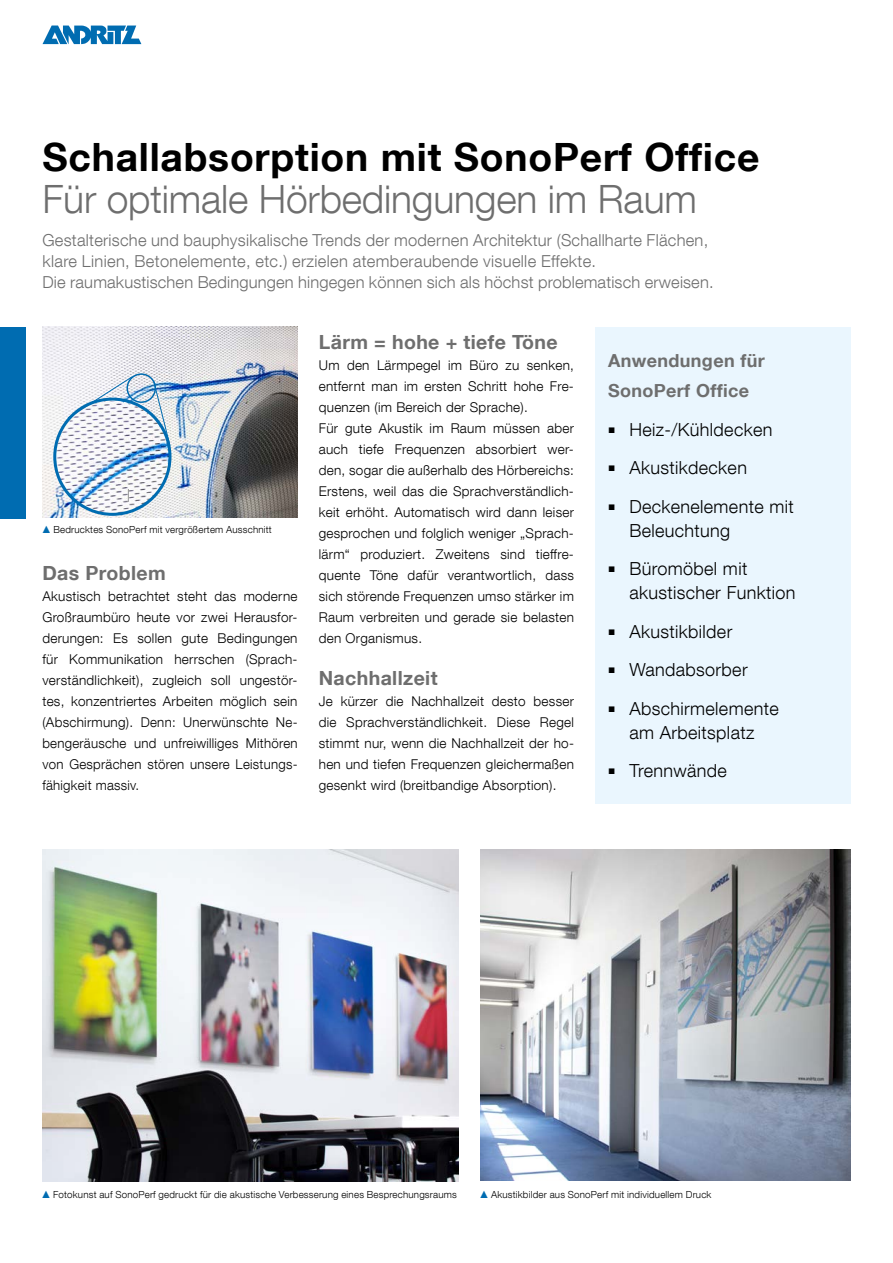
<style>
.page{position:relative;width:893px;height:1263px;background:#fff}
.page>*{position:absolute;margin:0;border:0;box-sizing:border-box;transform-origin:0 0}
.t1{font:700 39px "Helvetica Neue LT Com";letter-spacing:.02em;color:#000}
.t2{font:300 39px "Helvetica Neue LT Com";letter-spacing:-.005em;color:#6e6e6e}
.t3{font:700 19.5px "Helvetica Neue LT Com";letter-spacing:.02em;color:#6e6e6e}
.t4{font:300 18px/24px "Helvetica Neue LT Com";letter-spacing:.02em;color:#000}
.t5{font:700 18px/30px "Helvetica Neue LT Com";letter-spacing:.02em;color:#6e6e6e}
.t6{font:300 16.5px/21px "Helvetica Neue LT Com";letter-spacing:.015em;color:#6e6e6e}
.t7{font:300 13.5px/21px "Helvetica Neue LT Com";letter-spacing:.02em;color:#000;text-align:justify}
.t8{font:300 9.75px "Helvetica Neue LT Com";letter-spacing:.02em;color:#000}
.s1{font-family:"Arial Narrow";font-weight:400;font-size:10.5px;color:#006cb1}
</style>
<div class="page">
<img style="left:42px;top:327px;width:256px;height:191px">
<img style="left:53px;top:400px;width:63px;height:89px">
<div style="left:53px;top:398px;width:118px;height:118px;border:3px solid #006cb1;border-radius:50%"></div>
<div style="left:127px;top:373px;width:29px;height:30px;border:2px solid #006cb1;border-radius:50%"></div>
<svg style="left:67px;top:375px;width:67px;height:44px"></svg>
<svg style="left:153px;top:381px;width:18px;height:66px"></svg>
<img style="left:480px;top:850px;width:370px;height:330px">
<svg style="left:43px;top:26px;width:98px;height:18px"></svg>
<div style="left:595px;top:327px;width:255px;height:477px;background:#eaf6fe"></div>
<div style="left:0;top:327px;width:26px;height:192px;background:#006cb1"></div>
<svg style="left:128px;top:489px;width:1px;height:13px"></svg>
<img style="left:43px;top:850px;width:415px;height:331px">
<h1 class="t1" style="left:43px;top:132px;width:718px">Schallabsorption mit SonoPerf Office</h1>
<h1 class="t2" style="left:43px;top:175px;width:656px">Für optimale Hörbedingungen im Raum</h1>
<p class="t6" style="left:43px;top:229px;width:673px">Gestalterische und bauphysikalische Trends der modernen Architektur (Schallharte Flächen, klare Linien, Betonelemente, etc.) erzielen atemberaubende visuelle Effekte.<br>Die raumakustischen Bedingungen hingegen können sich als höchst problematisch erweisen.</p>
<p class="t8" style="left:43px;top:523px;width:230px"><span class="s1">▲</span>Bedrucktes SonoPerf mit vergrößertem Ausschnitt</p>
<h2 class="t3" style="left:42px;top:560px;width:125px">Das Problem</h2>
<p class="t7" style="left:42px;top:585px;width:257px">Akustisch betrachtet steht das moderne Großraumbüro heute vor zwei Herausfor&shy;derungen: Es sollen gute Bedingungen für Kommunikation herrschen (Sprach&shy;verständlichkeit), zugleich soll ungestör&shy;tes, konzentriertes Arbeiten möglich sein (Abschirmung). Denn: Unerwünschte Ne&shy;bengeräusche und unfreiwilliges Mithören von Gesprächen stören unsere Leistungs&shy;fähigkeit massiv.</p>
<h2 class="t3" style="left:319px;top:329px;width:240px">Lärm = hohe + tiefe Töne</h2>
<p class="t7" style="left:319px;top:354px;width:257px;text-align:left">Um den Lärmpegel im Büro zu senken, entfernt man im ersten Schritt hohe Fre&shy;quenzen (im Bereich der Sprache).<br>Für gute Akustik im Raum müssen aber auch tiefe Frequenzen absorbiert wer&shy;den, sogar die außerhalb des Hörbereichs:<br>Erstens, weil das die Sprachverständlich&shy;keit erhöht. Automatisch wird dann leiser gesprochen und folglich weniger „Sprach&shy;lärm“ produziert. Zweitens sind tieffre&shy;quente Töne dafür verantwortlich, dass sich störende Frequenzen umso stärker im Raum verbreiten und gerade sie belasten den Organismus.</p>
<h2 class="t3" style="left:319px;top:665px;width:120px">Nachhallzeit</h2>
<p class="t7" style="left:319px;top:690px;width:257px">Je kürzer die Nachhallzeit desto besser die Sprachverständlichkeit. Diese Regel stimmt nur, wenn die Nachhallzeit der ho&shy;hen und tiefen Frequenzen gleichermaßen gesenkt wird (breitbandige Absorption).</p>
<h3 class="t5" style="left:608px;top:345px;width:158px">Anwendungen für<br>SonoPerf Office</h3>
<h3 class="t4" style="left:608px;top:417px;width:166px"><sup>■</sup> Heiz-/Kühldecken</h3>
<h3 class="t4" style="left:608px;top:455px;width:140px"><sup>■</sup> Akustikdecken</h3>
<h3 class="t4" style="left:629px;top:494px;width:166px;text-indent:-21px"><sup>■</sup> Deckenelemente mit<br>Beleuchtung</h3>
<h3 class="t4" style="left:629px;top:556px;width:168px;text-indent:-21px"><sup>■</sup> Büromöbel mit akustischer Funktion</h3>
<h3 class="t4" style="left:608px;top:619px;width:126px"><sup>■</sup> Akustikbilder</h3>
<h3 class="t4" style="left:608px;top:657px;width:141px"><sup>■</sup> Wandabsorber</h3>
<h3 class="t4" style="left:608px;top:696px;width:172px;text-align:center"><sup>■</sup> Abschirmelemente am Arbeitsplatz</h3>
<h3 class="t4" style="left:608px;top:758px;width:120px"><sup>■</sup> Trennwände</h3>
<p class="t8" style="left:43px;top:1189px;width:416px"><span class="s1">▲</span>Fotokunst auf SonoPerf gedruckt für die akustische Verbesserung eines Besprechungsraums</p>
<p class="t8" style="left:480px;top:1189px;width:232px"><span class="s1">▲</span>Akustikbilder aus SonoPerf mit individuellem Druck</p>
</div>
